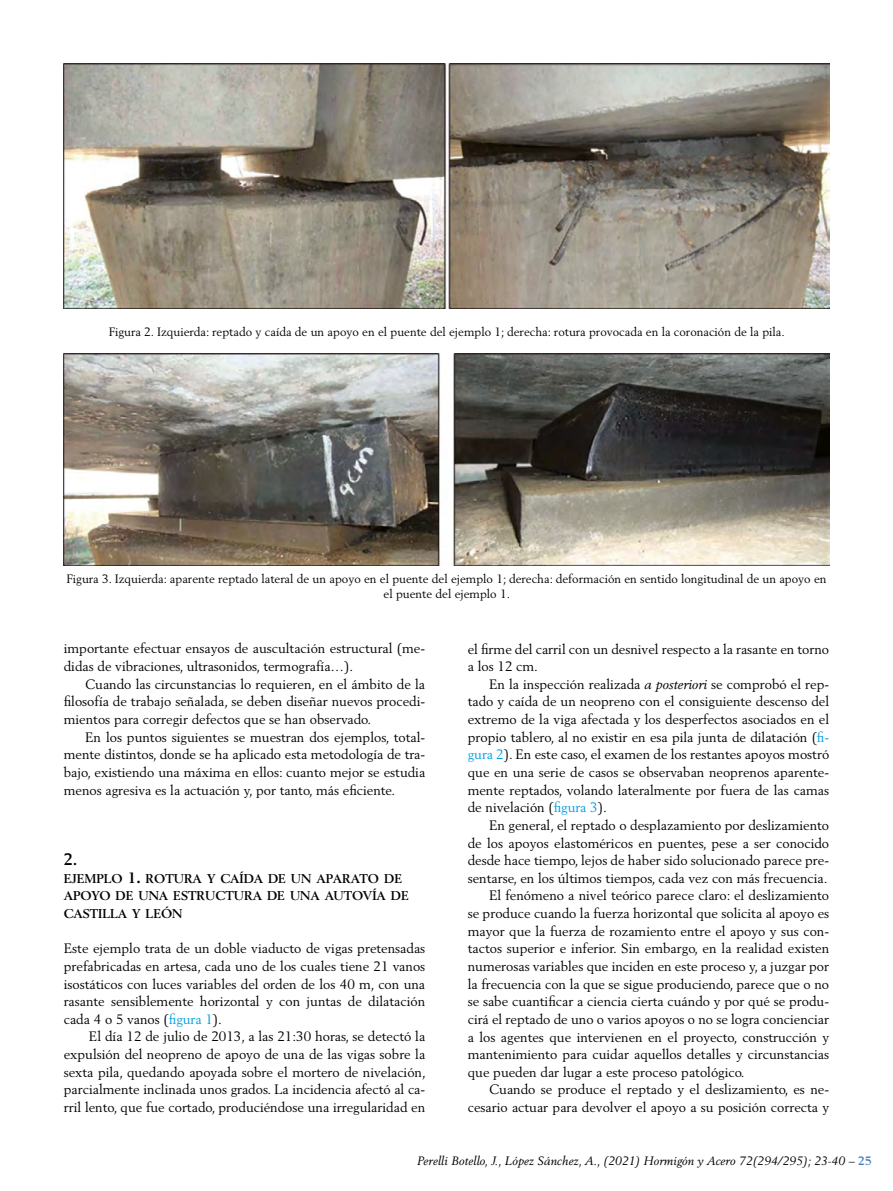
<style>
.page{position:relative;width:893px;height:1191px;background:#fff}
.page>*{position:absolute;margin:0;border:0;box-sizing:border-box;transform-origin:0 0}
.t1{font:700 16.5px "Berling LT Std";color:#000}
.t2{font:13.5px/17.7px "Berling LT Std";color:#000;text-align:justify}
.t3{font:700 12.6px/17.7px "Berling LT Std";color:#000}
.t4{font:12px/15px "Berling LT Std";color:#000;text-align:center}
.t5{font:italic 12px "Berling LT Std";letter-spacing:.01em;color:#000}
.s1{font-size:15px}
.s2{font-size:18px}
.s3{color:#009fe3}
.s4{font-style:italic}
.s5{font-weight:700;font-style:normal;color:#417abe}
</style>
<div class="page">
<img style="left:64px;top:64px;width:765px;height:244px">
<img style="left:64px;top:354px;width:765px;height:212px">
<p class="t4" style="left:109px;top:324px;width:678px">Figura 2. Izquierda: reptado y caída de un apoyo en el puente del ejemplo 1; derecha: rotura provocada en la coronación de la pila.</p>
<p class="t4" style="left:66px;top:571px;width:762px">Figura 3. Izquierda: aparente reptado lateral de un apoyo en el puente del ejemplo 1; derecha: deformación en sentido longitudinal de un apoyo en el puente del ejemplo 1.</p>
<p class="t2" style="left:64px;top:639px;width:363px">importante efectuar ensayos de auscultación estructural (me&shy;didas de vibraciones, ultrasonidos, termografía…).</p>
<p class="t2" style="left:64px;top:675px;width:363px;text-indent:21px">Cuando las circunstancias lo requieren, en el ámbito de la filosofía de trabajo señalada, se deben diseñar nuevos procedi&shy;mientos para corregir defectos que se han observado.</p>
<p class="t2" style="left:64px;top:728px;width:363px;text-indent:21px">En los puntos siguientes se muestran dos ejemplos, total&shy;mente distintos, donde se ha aplicado esta metodología de tra&shy;bajo, existiendo una máxima en ellos: cuanto mejor se estudia menos agresiva es la actuación y, por tanto, más eficiente.</p>
<p class="t1" style="left:64px;top:849px;width:15px">2.</p>
<p class="t3" style="left:64px;top:869px;width:347px">EJEMPLO <span class="s1">1</span><span class="s2">.</span> ROTURA Y CAÍDA DE UN APARATO DE<br>APOYO DE UNA ESTRUCTURA DE UNA AUTOVÍA DE<br>CASTILLA Y LEÓN</p>
<p class="t2" style="left:64px;top:939px;width:363px">Este ejemplo trata de un doble viaducto de vigas pretensadas prefabricadas en artesa, cada uno de los cuales tiene 21 vanos isostáticos con luces variables del orden de los 40 m, con una rasante sensiblemente horizontal y con juntas de dilatación cada 4 o 5 vanos (<span class="s3">figura 1</span>).</p>
<p class="t2" style="left:64px;top:1027px;width:364px;text-indent:25px">El día 12 de julio de 2013, a las 21:30 horas, se detectó la expulsión del neopreno de apoyo de una de las vigas sobre la sexta pila, quedando apoyada sobre el mortero de nivelación, parcialmente inclinada unos grados. La incidencia afectó al ca&shy;rril lento, que fue cortado, produciéndose una irregularidad en</p>
<p class="t2" style="left:468px;top:640px;width:363px">el firme del carril con un desnivel respecto a la rasante en torno a los 12 cm.</p>
<p class="t2" style="left:468px;top:675px;width:363px;text-indent:21px">En la inspección realizada <span class="s4">a posteriori</span> se comprobó el rep&shy;tado y caída de un neopreno con el consiguiente descenso del extremo de la viga afectada y los desperfectos asociados en el propio tablero, al no existir en esa pila junta de dilatación (<span class="s3">fi&shy;gura 2</span>). En este caso, el examen de los restantes apoyos mostró que en una serie de casos se observaban neoprenos aparente&shy;mente reptados, volando lateralmente por fuera de las camas de nivelación (<span class="s3">figura 3</span>).</p>
<p class="t2" style="left:489px;top:816px;width:342px">En general, el reptado o desplazamiento por deslizamiento</p>
<p class="t2" style="left:468px;top:834px;width:363px">de los apoyos elastoméricos en puentes, pese a ser conocido</p>
<p class="t2" style="left:468px;top:851px;width:363px">desde hace tiempo, lejos de haber sido solucionado parece pre-</p>
<p class="t2" style="left:468px;top:869px;width:361px">sentarse, en los últimos tiempos, cada vez con más frecuencia.</p>
<p class="t2" style="left:489px;top:886px;width:342px">El fenómeno a nivel teórico parece claro: el deslizamiento</p>
<p class="t2" style="left:468px;top:904px;width:363px">se produce cuando la fuerza horizontal que solicita al apoyo es</p>
<p class="t2" style="left:468px;top:922px;width:363px">mayor que la fuerza de rozamiento entre el apoyo y sus con-</p>
<p class="t2" style="left:468px;top:939px;width:363px">tactos superior e inferior. Sin embargo, en la realidad existen</p>
<p class="t2" style="left:468px;top:957px;width:363px">numerosas variables que inciden en este proceso y, a juzgar por</p>
<p class="t2" style="left:468px;top:975px;width:363px">la frecuencia con la que se sigue produciendo, parece que o no</p>
<p class="t2" style="left:468px;top:992px;width:363px">se sabe cuantificar a ciencia cierta cuándo y por qué se produ-</p>
<p class="t2" style="left:468px;top:1010px;width:363px">cirá el reptado de uno o varios apoyos o no se logra concienciar</p>
<p class="t2" style="left:468px;top:1027px;width:363px">a los agentes que intervienen en el proyecto, construcción y</p>
<p class="t2" style="left:468px;top:1045px;width:363px">mantenimiento para cuidar aquellos detalles y circunstancias</p>
<p class="t2" style="left:468px;top:1063px;width:278px">que pueden dar lugar a este proceso patológico.</p>
<p class="t2" style="left:489px;top:1080px;width:342px">Cuando se produce el reptado y el deslizamiento, es ne-</p>
<p class="t2" style="left:468px;top:1098px;width:363px">cesario actuar para devolver el apoyo a su posición correcta y</p>
<p class="t5" style="left:417px;top:1153px;width:456px">Perelli Botello, J., López Sánchez, A., (2021) Hormigón y Acero 72(294/295); 23-40 – <span class="s5">25</span></p>
</div>
